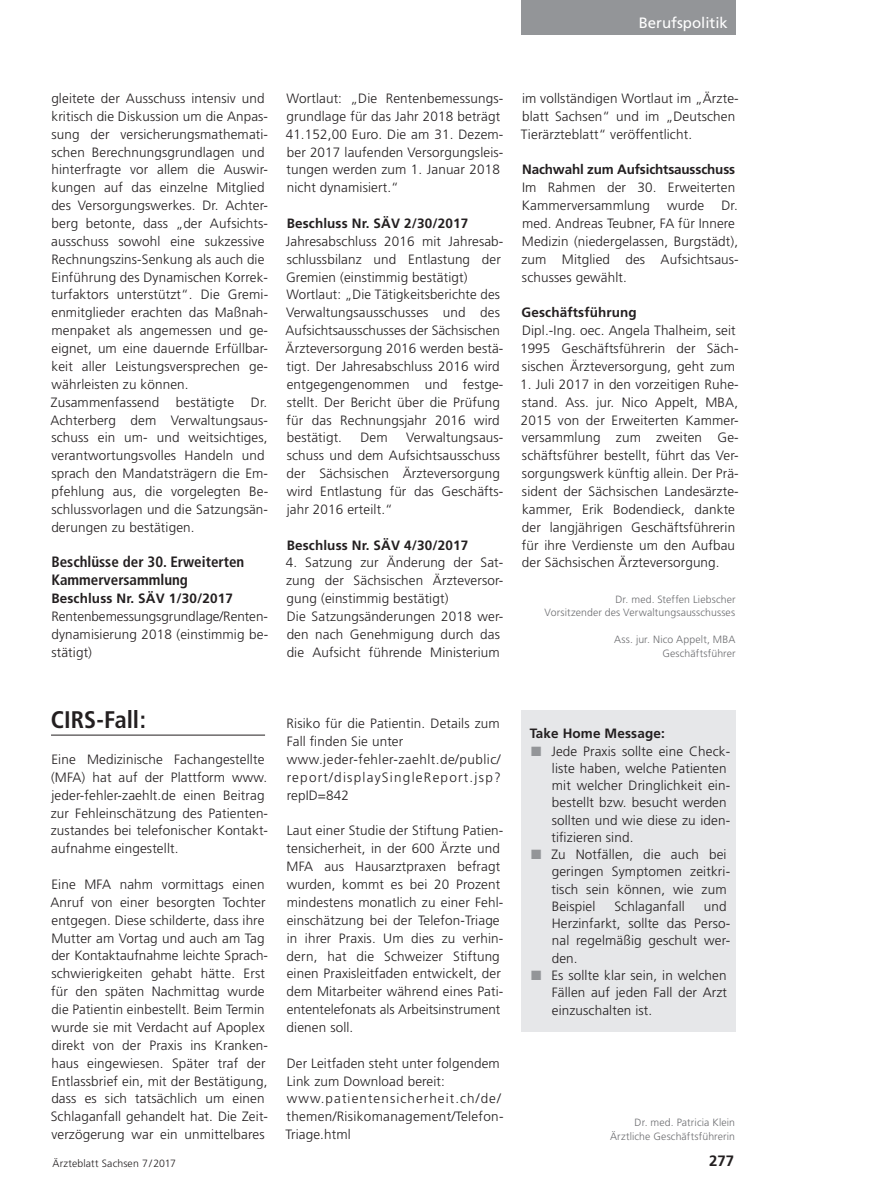
<style>
.page{position:relative;width:893px;height:1191px;background:#fff}
.page>*{position:absolute;margin:0;border:0;box-sizing:border-box;transform-origin:0 0}
.t1{font:700 condensed 24px "Frutiger";letter-spacing:-.005em;color:#231f20}
.t2{font:700 condensed 15px/17.9px "Frutiger";color:#231f20}
.t3{font:15px "Frutiger";color:#fff}
.t4{font:700 15px "Frutiger";color:#231f20}
.t5{font:300 13.5px/17.9px "Frutiger";letter-spacing:.01em;color:#231f20}
.t6{font:300 13.5px/17.9px "Frutiger";letter-spacing:.035em;color:#231f20}
.t7{font:700 13.5px "Frutiger";letter-spacing:.01em;color:#231f20}
.t8{font:700 13.5px "Frutiger";letter-spacing:-.01em;color:#231f20}
.t9{font:300 10.5px/13.5px "Frutiger";letter-spacing:.01em;color:#6c6d70;text-align:right}
.t10{font:300 10.5px "Frutiger";letter-spacing:.015em;color:#231f20}
.s1{color:#939598}
</style>
<div class="page">
<div style="left:522px;top:0;width:214px;height:34px;background:#939598"></div>
<hr style="left:51px;top:734px;width:214px;height:1px;background:#231f20">
<div style="left:522px;top:710px;width:214px;height:322px;background:#e6e7e9"></div>
<p class="t3" style="left:639px;top:14px;width:91px">Berufspolitik</p>
<p class="t5" style="left:50px;top:89px;width:219px">gleitete der Ausschuss intensiv und kritisch die Diskussion um die Anpas&shy;sung der versicherungsmathemati&shy;schen Berechnungsgrundlagen und hinterfragte vor allem die Auswir&shy;kungen auf das einzelne Mitglied des Versorgungswerkes. Dr. Achter&shy;berg betonte, dass „der Aufsichts&shy;ausschuss sowohl eine sukzessive Rechnungszins-Senkung als auch die Einführung des Dynamischen Korrek&shy;turfaktors unterstützt“. Die Gremi&shy;enmitglieder erachten das Maßnah&shy;menpaket als angemessen und ge-- eignet, um eine dauernde Erfüllbar&shy;keit aller Leistungsversprechen ge-- währleisten zu können.<br>Zusammenfassend bestätigte Dr.<br>Achterberg dem Verwaltungsaus&shy;schuss ein um- und weitsichtiges, verantwortungsvolles Handeln und sprach den Mandatsträgern die Em-- pfehlung aus, die vorgelegten Be-- schlussvorlagen und die Satzungsän&shy;derungen zu bestätigen.</p>
<p class="t2" style="left:51px;top:553px;width:194px">Beschlüsse der 30. Erweiterten<br>Kammerversammlung</p>
<p class="t7" style="left:51px;top:590px;width:183px">Beschluss Nr. SÄV 1/30/2017</p>
<p class="t5" style="left:51px;top:607px;width:217px">Rentenbemessungsgrundlage/Renten&shy;dynamisierung 2018 (einstimmig be-- stätigt)</p>
<p class="t5" style="left:286px;top:89px;width:219px">Wortlaut: „Die Rentenbemessungs&shy;grundlage für das Jahr 2018 beträgt<br>41.152,00 Euro. Die am 31. Dezem&shy;ber 2017 laufenden Versorgungsleis&shy;tungen werden zum 1. Januar 2018 nicht dynamisiert.“</p>
<p class="t7" style="left:287px;top:215px;width:183px">Beschluss Nr. SÄV 2/30/2017</p>
<p class="t5" style="left:286px;top:232px;width:219px">Jahresabschluss 2016 mit Jahresab&shy;schlussbilanz und Entlastung der Gremien (einstimmig bestätigt)<br>Wortlaut: „Die Tätigkeitsberichte des Verwaltungsausschusses und des Aufsichtsausschusses der Sächsischen Ärzteversorgung 2016 werden bestä&shy;tigt. Der Jahresabschluss 2016 wird entgegengenommen und festge&shy;stellt. Der Bericht über die Prüfung für das Rechnungsjahr 2016 wird bestätigt.</p>
<p class="t5" style="left:287px;top:429px;width:218px;text-indent:120px">Verwaltungsaus&shy;schuss und dem Aufsichtsausschuss der Sächsischen Ärzteversorgung wird Entlastung für das Geschäfts&shy;jahr 2016 erteilt.“</p>
<p class="t7" style="left:287px;top:537px;width:183px">Beschluss Nr. SÄV 4/30/2017</p>
<p class="t5" style="left:286px;top:554px;width:219px">4. Satzung zur Änderung der Sat&shy;zung der Sächsischen Ärzteversor&shy;gung (einstimmig bestätigt)<br>Die Satzungsänderungen 2018 wer&shy;den nach Genehmigung durch das die Aufsicht führende Ministerium</p>
<p class="t5" style="left:360px;top:429px;width:29px">Dem</p>
<p class="t5" style="left:521px;top:89px;width:219px">im vollständigen Wortlaut im „Ärzte&shy;blatt Sachsen“ und im „Deutschen<br>Tierärzteblatt“ veröffentlicht.</p>
<p class="t8" style="left:522px;top:162px;width:215px">Nachwahl zum Aufsichtsausschuss</p>
<p class="t5" style="left:522px;top:179px;width:215px">Im Rahmen der 30. Erweiterten<br>Kammerversammlung</p>
<p class="t5" style="left:667px;top:196px;width:39px">wurde</p>
<p class="t5" style="left:521px;top:196px;width:219px;text-indent:200px">Dr. med. Andreas Teubner, FA für Innere<br>Medizin (niedergelassen, Burgstädt), zum Mitglied des Aufsichtsaus&shy;schusses gewählt.</p>
<p class="t7" style="left:522px;top:305px;width:117px">Geschäftsführung</p>
<p class="t5" style="left:520px;top:321px;width:219px">Dipl.-Ing. oec. Angela Thalheim, seit<br>1995 Geschäftsführerin der Säch&shy;sischen Ärzteversorgung, geht zum</p>
<p class="t5" style="left:520px;top:375px;width:220px">1. Juli 2017 in den vorzeitigen Ruhe&shy;stand. Ass. jur. Nico Appelt, MBA, 2015 von der Erweiterten Kammer&shy;versammlung zum zweiten Ge-- schäftsführer bestellt, führt das Ver&shy;sorgungswerk künftig allein. Der Prä&shy;sident der Sächsischen Landesärzte&shy;kammer, Erik Bodendieck, dankte der langjährigen Geschäftsführerin für ihre Verdienste um den Aufbau der Sächsischen Ärzteversorgung.</p>
<p class="t9" style="left:544px;top:592px;width:193px">Dr. med. Steffen Liebscher<br>Vorsitzender des Verwaltungsausschusses</p>
<p class="t9" style="left:614px;top:633px;width:123px">Ass. jur. Nico Appelt, MBA<br>Geschäftsführer</p>
<h1 class="t1" style="left:51px;top:706px;width:97px">CIRS-Fall:</h1>
<p class="t5" style="left:51px;top:750px;width:219px">Eine Medizinische Fachangestellte (MFA) hat auf der Plattform www. jeder-fehler-zaehlt.de einen Beitrag zur Fehleinschätzung des Patienten&shy;zustandes bei telefonischer Kontakt&shy;aufnahme eingestellt.</p>
<p class="t5" style="left:50px;top:875px;width:219px">Eine MFA nahm vormittags einen Anruf von einer besorgten Tochter entgegen. Diese schilderte, dass ihre Mutter am Vortag und auch am Tag der Kontaktaufnahme leichte Sprach&shy;schwierigkeiten gehabt hätte. Erst für den späten Nachmittag wurde die Patientin einbestellt. Beim Termin wurde sie mit Verdacht auf Apoplex direkt von der Praxis ins Kranken&shy;haus eingewiesen. Später traf der Entlassbrief ein, mit der Bestätigung, dass es sich tatsächlich um einen Schlaganfall gehandelt hat. Die Zeit&shy;verzögerung war ein unmittelbares</p>
<p class="t6" style="left:287px;top:714px;width:216px">Risiko für die Patientin. Details zum<br>Fall finden Sie unter www.jeder-fehler-zaehlt.de/public/ report/displaySingleReport.jsp? repID=842</p>
<p class="t5" style="left:286px;top:822px;width:218px">Laut einer Studie der Stiftung Patien&shy;tensicherheit, in der 600 Ärzte und MFA aus Hausarztpraxen befragt wurden, kommt es bei 20 Prozent mindestens monatlich zu einer Fehl&shy;einschätzung bei der Telefon-Triage in ihrer Praxis. Um dies zu verhin&shy;dern, hat die Schweizer Stiftung einen Praxisleitfaden entwickelt, der dem Mitarbeiter während eines Pati&shy;ententelefonats als Arbeitsinstrument dienen soll.</p>
<p class="t5" style="left:285px;top:1054px;width:220px">Der Leitfaden steht unter folgendem<br>Link zum Download bereit: www.patientensicherheit.ch/de/ themen/Risikomanagement/Telefon-<br>Triage.html</p>
<p class="t7" style="left:530px;top:725px;width:137px">Take Home Message:</p>
<p class="t5" style="left:552px;top:742px;width:180px;line-height:17.2px;text-indent:-20px"><span class="s1">■</span> Jede Praxis sollte eine Check&shy;liste haben, welche Patienten mit welcher Dringlichkeit ein&shy;bestellt bzw. besucht werden sollten und wie diese zu iden&shy;tifizieren sind.</p>
<p class="t5" style="left:552px;top:846px;width:180px;line-height:17.2px;text-indent:-20px"><span class="s1">■</span> Zu Notfällen, die auch bei geringen Symptomen zeitkri&shy;tisch sein können, wie zum<br>Beispiel</p>
<p class="t5" style="left:614px;top:897px;width:72px">Schlaganfall</p>
<p class="t5" style="left:552px;top:897px;width:180px;line-height:17.2px;text-indent:152px">und<br>Herzinfarkt, sollte das Perso&shy;nal regelmäßig geschult wer&shy;den.</p>
<p class="t5" style="left:552px;top:966px;width:177px;line-height:17.2px;text-align:justify;text-indent:-21px"><span class="s1">■</span> Es sollte klar sein, in welchen Fällen auf jeden Fall der Arzt einzuschalten ist.</p>
<p class="t9" style="left:610px;top:1115px;width:127px">Dr. med. Patricia Klein<br>Ärztliche Geschäftsführerin</p>
<p class="t10" style="left:53px;top:1157px;width:125px">Ärzteblatt Sachsen 7/2017</p>
<p class="t4" style="left:709px;top:1151px;width:27px">277</p>
</div>
